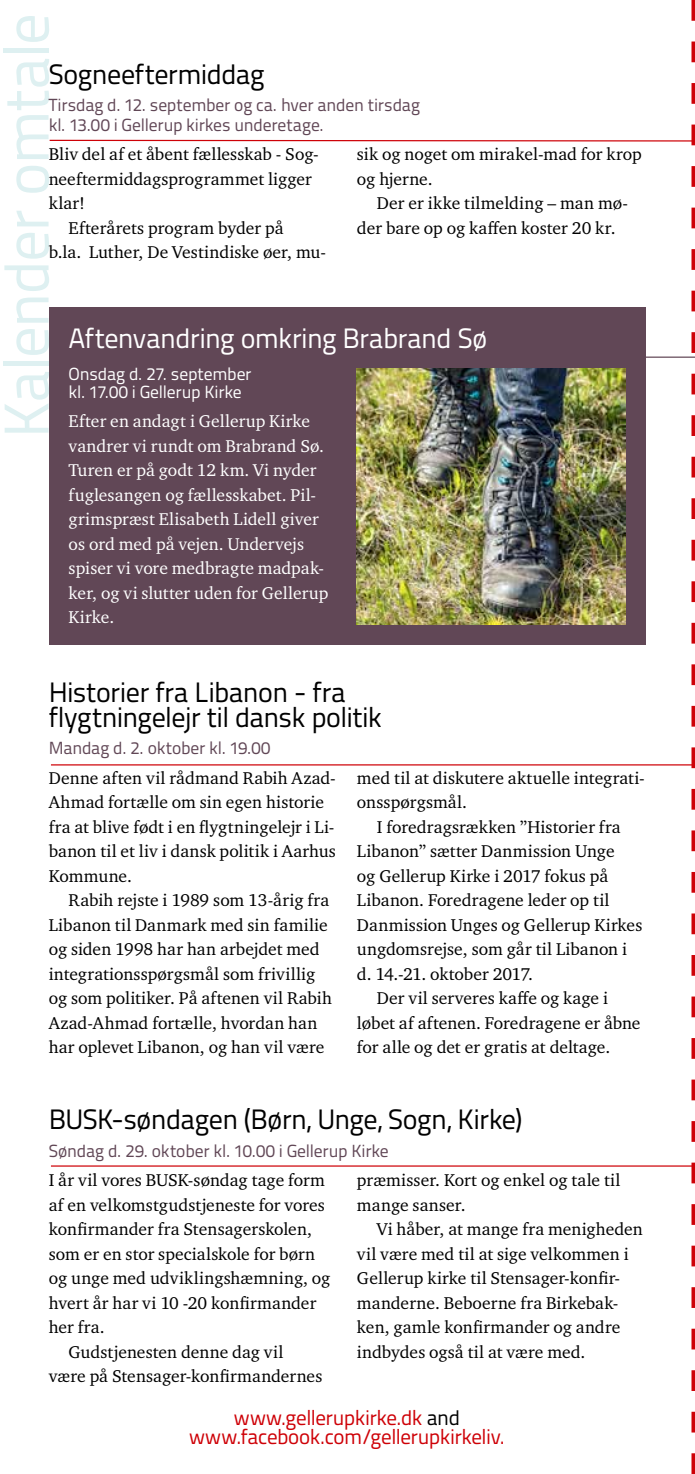
<style>
.page{position:relative;width:695px;height:1474px;background:#fff}
.page>*{position:absolute;margin:0;border:0;box-sizing:border-box;transform-origin:0 0}
.t1{font:63px "Titillium Text 22 L";letter-spacing:-.03em;color:#def0f1}
.t2{font:28px/25.2px "Titillium Text 22 L";letter-spacing:-.02em;color:#000}
.t3{font:28px "Titillium Text 22 L";letter-spacing:-.02em;color:#fff}
.t4{font:21px/18.9px "Titillium Text 22 L";letter-spacing:-.02em;color:#ce0107;text-align:center}
.t5{font:17.5px/24.5px "Charter ITC Std";letter-spacing:.005em;color:#000}
.t6{font:17.5px/24.5px "Charter ITC Std";letter-spacing:.005em;color:#fff}
.t7{font:17.5px/19.2px "Titillium Text 22 L";letter-spacing:-.01em;color:#614756}
.t8{font:17.5px/17.5px "Titillium Text 22 L";letter-spacing:-.01em;color:#fff}
.s1{color:#000}
</style>
<div class="page">
<hr style="left:0;top:0;width:1px;height:1473px;background:#e0c888">
<svg style="left:51px;top:764px;width:593px;height:2px"></svg>
<svg style="left:49px;top:139px;width:595px;height:3px"></svg>
<div style="left:49px;top:307px;width:596px;height:337px;background:#614756"></div>
<svg style="left:51px;top:1165px;width:593px;height:2px"></svg>
<svg style="left:644px;top:0;width:50px;height:1473px"></svg>
<img style="left:357px;top:368px;width:268px;height:256px">
<h1 class="t1" style="left:-20px;top:438px;width:427px;rotate:-90deg">Kalender omtale</h1>
<h2 class="t2" style="left:49px;top:60px;width:217px">Sogneeftermiddag</h2>
<p class="t7" style="left:49px;top:95px;width:373px">Tirsdag d. 12. september og ca. hver anden tirsdag kl. 13.00 i Gellerup kirkes underetage.</p>
<p class="t5" style="left:49px;top:142px;width:271px">Bliv del af et åbent fællesskab - Sog-</p>
<p class="t5" style="left:49px;top:166px;width:264px">neeftermiddagsprogrammet ligger</p>
<p class="t5" style="left:49px;top:191px;width:38px">klar!</p>
<p class="t5" style="left:69px;top:215px;width:216px">Efterårets program byder på</p>
<p class="t5" style="left:49px;top:240px;width:279px">b.la. Luther, De Vestindiske øer, mu-</p>
<p class="t5" style="left:357px;top:142px;width:286px">sik og noget om mirakel-mad for krop og hjerne.</p>
<p class="t5" style="left:357px;top:191px;width:272px;text-indent:20px">Der er ikke tilmelding – man mø&shy;der bare op og kaffen koster 20 kr.</p>
<h2 class="t3" style="left:69px;top:317px;width:420px">Aftenvandring omkring Brabrand Sø</h2>
<p class="t8" style="left:69px;top:364px;width:184px">Onsdag d. 27. september kl. 17.00 i Gellerup Kirke</p>
<p class="t6" style="left:69px;top:409px;width:261px">Efter en andagt i Gellerup Kirke vandrer vi rundt om Brabrand Sø.<br>Turen er på godt 12 km. Vi nyder fuglesangen og fællesskabet. Pil&shy;grimspræst Elisabeth Lidell giver os ord med på vejen. Undervejs spiser vi vore medbragte madpak&shy;ker, og vi slutter uden for Gellerup<br>Kirke.</p>
<h2 class="t2" style="left:49px;top:677px;width:334px">Historier fra Libanon - fra flygtningelejr til dansk politik</h2>
<p class="t7" style="left:49px;top:737px;width:223px">Mandag d. 2. oktober kl. 19.00</p>
<p class="t5" style="left:49px;top:765px;width:288px">Denne aften vil rådmand Rabih Azad-<br>Ahmad fortælle om sin egen historie fra at blive født i en flygtningelejr i Li&shy;banon til et liv i dansk politik i Aarhus<br>Kommune.</p>
<p class="t5" style="left:49px;top:887px;width:284px;text-indent:20px">Rabih rejste i 1989 som 13-årig fra Libanon til Danmark med sin familie og siden 1998 har han arbejdet med integrationsspørgsmål som frivillig og som politiker. På aftenen vil Rabih Azad-Ahmad fortælle, hvordan han har oplevet Libanon, og han vil være</p>
<p class="t5" style="left:357px;top:765px;width:289px">med til at diskutere aktuelle integrati&shy;onsspørgsmål.</p>
<p class="t5" style="left:377px;top:814px;width:245px">I foredragsrækken ”Historier fra</p>
<p class="t5" style="left:357px;top:838px;width:259px">Libanon” sætter Danmission Unge</p>
<p class="t5" style="left:357px;top:863px;width:253px">og Gellerup Kirke i 2017 fokus på</p>
<p class="t5" style="left:357px;top:887px;width:254px">Libanon. Foredragene leder op til</p>
<p class="t5" style="left:357px;top:912px;width:287px">Danmission Unges og Gellerup Kirkes</p>
<p class="t5" style="left:357px;top:936px;width:271px">ungdomsrejse, som går til Libanon i</p>
<p class="t5" style="left:357px;top:961px;width:177px">d. 14.-21. oktober 2017.</p>
<p class="t5" style="left:377px;top:985px;width:232px">Der vil serveres kaffe og kage i</p>
<p class="t5" style="left:357px;top:1010px;width:285px">løbet af aftenen. Foredragene er åbne</p>
<p class="t5" style="left:357px;top:1034px;width:255px">for alle og det er gratis at deltage.</p>
<h2 class="t2" style="left:49px;top:1105px;width:475px">BUSK-søndagen (Børn, Unge, Sogn, Kirke)</h2>
<p class="t7" style="left:49px;top:1139px;width:341px">Søndag d. 29. oktober kl. 10.00 i Gellerup Kirke</p>
<p class="t5" style="left:49px;top:1167px;width:278px">I år vil vores BUSK-søndag tage form</p>
<p class="t5" style="left:49px;top:1192px;width:277px">af en velkomstgudstjeneste for vores</p>
<p class="t5" style="left:49px;top:1216px;width:265px">konfirmander fra Stensagerskolen,</p>
<p class="t5" style="left:49px;top:1241px;width:268px">som er en stor specialskole for børn</p>
<p class="t5" style="left:49px;top:1265px;width:283px">og unge med udviklingshæmning, og</p>
<p class="t5" style="left:49px;top:1290px;width:269px">hvert år har vi 10 -20 konfirmander</p>
<p class="t5" style="left:49px;top:1314px;width:57px">her fra.</p>
<p class="t5" style="left:69px;top:1339px;width:216px">Gudstjenesten denne dag vil</p>
<p class="t5" style="left:49px;top:1363px;width:275px">være på Stensager-konfirmandernes</p>
<p class="t5" style="left:357px;top:1167px;width:265px">præmisser. Kort og enkel og tale til mange sanser.</p>
<p class="t5" style="left:357px;top:1216px;width:287px;text-indent:20px">Vi håber, at mange fra menigheden vil være med til at sige velkommen i Gellerup kirke til Stensager-konfir&shy;manderne. Beboerne fra Birkebak&shy;ken, gamle konfirmander og andre indbydes også til at være med.</p>
<p class="t4" style="left:189px;top:1407px;width:317px">www.gellerupkirke.dk <span class="s1">and </span>www.facebook.com/gellerupkirkeliv.</p>
</div>
